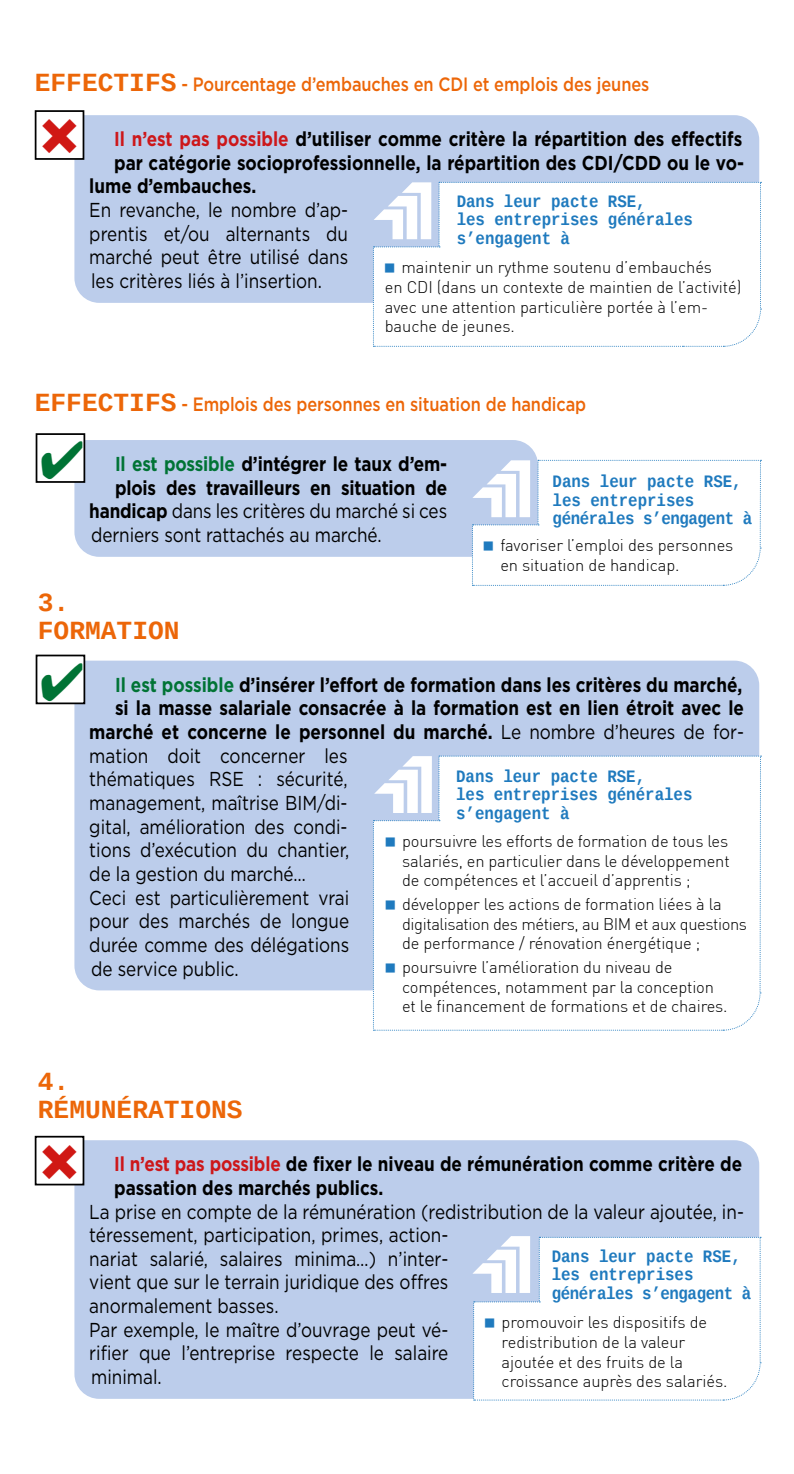
<style>
.page{position:relative;width:794px;height:1474px;background:#fff}
.page>*{position:absolute;margin:0;border:0;box-sizing:border-box;transform-origin:0 0}
.t1{font:700 26.25px/28.3px "Liberation Mono";color:#ec6608}
.t2{font:20.12px/23.6px "Gotham";color:#000;scale:.85 1}
.t3{font:700 20.12px/23.6px "Gotham";color:#000;scale:.85 1}
.t4{font:500 19.25px "Gotham";letter-spacing:-.005em;color:#ec6608;scale:.85 1}
.t5{font:700 17.5px/18.7px "Liberation Mono";color:#1f7abe;scale:.9 1}
.t6{font:300 16.45px/19.6px "DIN Pro";letter-spacing:-.01em;color:#000}
.s1{font-family:"Liberation Mono";font-weight:700;font-size:26.25px}
.s2{color:#cd171a}
.s3{color:#1f7abe}
.s4{color:#007335}
.s5{font-weight:700}
.s6{font-weight:400}
</style>
<div class="page">
<div style="left:74px;top:1140px;width:685px;height:258px;background:#bccdeb"></div>
<div style="left:74px;top:440px;width:464px;height:117px;background:#bccdeb"></div>
<div style="left:74px;top:115px;width:685px;height:188px;background:#bccdeb"></div>
<div style="left:74px;top:660px;width:685px;height:330px;background:#bccdeb"></div>
<svg style="left:373px;top:182px;width:388px;height:165px"></svg>
<svg style="left:472px;top:460px;width:289px;height:126px"></svg>
<svg style="left:373px;top:755px;width:388px;height:276px"></svg>
<div style="left:36px;top:111px;width:47px;height:48px;background:#fff"></div>
<div style="left:35px;top:110px;width:49px;height:50px;border:2px solid #000"></div>
<div style="left:37px;top:434px;width:47px;height:48px;background:#fff"></div>
<div style="left:36px;top:433px;width:49px;height:50px;border:2px solid #000"></div>
<div style="left:37px;top:655px;width:47px;height:48px;background:#fff"></div>
<div style="left:36px;top:654px;width:49px;height:50px;border:2px solid #000"></div>
<div style="left:36px;top:1136px;width:47px;height:48px;background:#fff"></div>
<div style="left:35px;top:1135px;width:49px;height:50px;border:2px solid #000"></div>
<svg style="left:472px;top:1236px;width:289px;height:164px"></svg>
<svg style="left:82px;top:441px;width:1px;height:38px"></svg>
<svg style="left:82px;top:663px;width:1px;height:37px"></svg>
<p class="t4" style="left:35px;top:72px;width:724px"><span class="s1">EFFECTIFS</span> - Pourcentage d’embauches en CDI et emplois des jeunes</p>
<p class="t3" style="left:114px;top:127px;width:740px"><span class="s2">Il n’est pas possible</span> d’utiliser comme critère la répartition des effectifs</p>
<p class="t3" style="left:114px;top:151px;width:742px">par catégorie socioprofessionnelle, la répartition des CDI/CDD ou le vo-</p>
<p class="t3" style="left:89px;top:174px;width:198px">lume d’embauches.</p>
<p class="t2" style="left:89px;top:198px;width:306px;text-align:justify">En revanche, le nombre d’ap&shy;prentis et/ou alternants du marché peut être utilisé dans les critères liés à l’insertion.</p>
<p class="t5" style="left:457px;top:193px;width:264px">Dans leur pacte RSE,<br>les entreprises générales s’engagent à</p>
<p class="t6" style="left:385px;top:257px;width:358px"><span class="s3">■</span> maintenir un rythme soutenu d’embauchés<br>en CDI (dans un contexte de maintien de l’activité) avec une attention particulière portée à l’em&shy;bauche de jeunes.</p>
<p class="t4" style="left:35px;top:392px;width:650px"><span class="s1">EFFECTIFS</span> - Emplois des personnes en situation de handicap</p>
<p class="t3" style="left:115px;top:452px;width:392px"><span class="s4">Il est possible</span> d’intégrer le taux d’em-</p>
<p class="t3" style="left:115px;top:475px;width:392px">plois des travailleurs en situation de</p>
<p class="t2" style="left:89px;top:499px;width:422px"><span class="s5">handicap</span> dans les critères du marché si ces</p>
<p class="t2" style="left:91px;top:522px;width:343px">derniers sont rattachés au marché.</p>
<h1 class="t1" style="left:38px;top:590px;width:143px">3.<br>FORMATION</h1>
<p class="t5" style="left:552px;top:473px;width:223px">Dans leur pacte RSE, les entreprises générales s’engagent à</p>
<p class="t6" style="left:500px;top:535px;width:234px;text-indent:-17px"><span class="s3">■</span> favoriser l’emploi des personnes en situation de handicap.</p>
<p class="t3" style="left:115px;top:672px;width:739px"><span class="s4">Il est possible</span> d’insérer l’effort de formation dans les critères du marché,</p>
<p class="t3" style="left:115px;top:696px;width:741px">si la masse salariale consacrée à la formation est en lien étroit avec le</p>
<p class="t3" style="left:89px;top:720px;width:771px">marché et concerne le personnel du marché. <span class="s6">Le nombre d’heures de for-</span></p>
<p class="t2" style="left:89px;top:743px;width:305px">mation doit concerner les</p>
<p class="t2" style="left:89px;top:767px;width:305px">thématiques RSE : sécurité,</p>
<p class="t2" style="left:89px;top:790px;width:305px">management, maîtrise BIM/di-</p>
<p class="t2" style="left:89px;top:814px;width:305px">gital, amélioration des condi-</p>
<p class="t2" style="left:89px;top:837px;width:307px">tions d’exécution du chantier,</p>
<p class="t2" style="left:89px;top:861px;width:256px">de la gestion du marché…</p>
<p class="t2" style="left:89px;top:885px;width:307px">Ceci est particulièrement vrai</p>
<p class="t2" style="left:89px;top:908px;width:307px">pour des marchés de longue</p>
<p class="t2" style="left:89px;top:932px;width:307px">durée comme des délégations</p>
<p class="t2" style="left:91px;top:956px;width:175px">de service public.</p>
<p class="t5" style="left:456px;top:767px;width:264px">Dans leur pacte RSE,<br>les entreprises générales s’engagent à</p>
<p class="t6" style="left:402px;top:831px;width:329px;text-align:justify;text-indent:-17px"><span class="s3">■</span> poursuivre les efforts de formation de tous les salariés, en particulier dans le développement de compétences et l’accueil d’apprentis ;</p>
<p class="t6" style="left:402px;top:894px;width:346px;text-indent:-17px"><span class="s3">■</span> développer les actions de formation liées à la digitalisation des métiers, au BIM et aux questions de performance / rénovation énergétique ;</p>
<p class="t6" style="left:402px;top:957px;width:327px;text-indent:-17px"><span class="s3">■</span> poursuivre l’amélioration du niveau de compétences, notamment par la conception et le financement de formations et de chaires.</p>
<h1 class="t1" style="left:38px;top:1068px;width:206px">4.<br>RÉMUNÉRATIONS</h1>
<p class="t3" style="left:114px;top:1152px;width:740px"><span class="s2">Il n’est pas possible</span> de fixer le niveau de rémunération comme critère de passation des marchés publics.</p>
<p class="t2" style="left:89px;top:1199px;width:771px">La prise en compte de la rémunération (redistribution de la valeur ajoutée, in&shy;téressement, participation, primes, action-<br>nariat salarié, salaires minima…) n’inter-<br>vient que sur le terrain juridique des offres<br>anormalement basses.<br>Par exemple, le maître d’ouvrage peut vé-<br>rifier que l’entreprise respecte le salaire<br>minimal.</p>
<p class="t5" style="left:552px;top:1247px;width:223px">Dans leur pacte RSE, les entreprises générales s’engagent à</p>
<p class="t6" style="left:501px;top:1312px;width:227px;text-indent:-17px"><span class="s3">■</span> promouvoir les dispositifs de redistribution de la valeur ajoutée et des fruits de la croissance auprès des salariés.</p>
</div>
